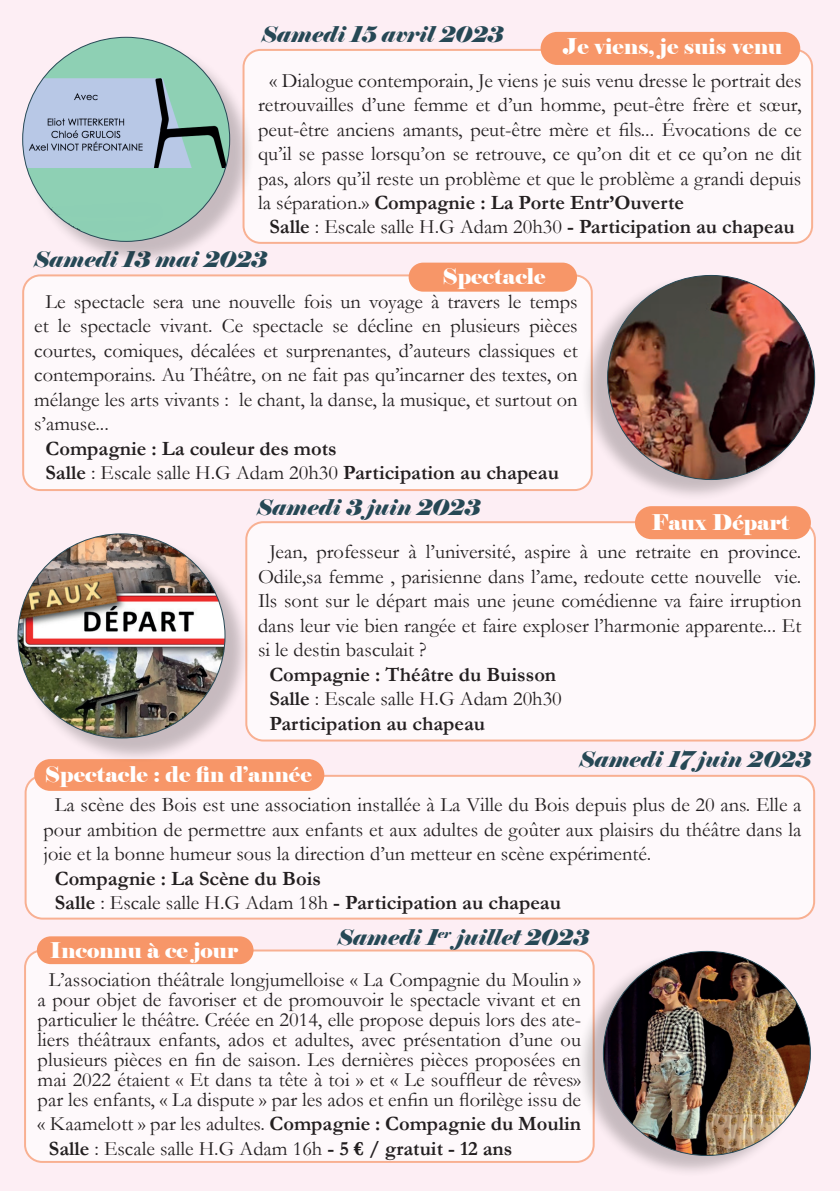
<style>
.page{position:relative;width:840px;height:1191px;background:#fff}
.page>*{position:absolute;margin:0;border:0;box-sizing:border-box;transform-origin:0 0}
.t1{font:italic 21.6px "Elephant";color:#264855}
.t2{font:21.6px "Elephant";color:#fff}
.t3{font:20.4px/24.4px "Garamond";color:#231f20;text-align:justify}
.t4{font:700 20.4px/24.4px "Garamond";color:#231f20}
.s1{font-weight:400}
</style>
<div class="page">
<div style="left:0;top:0;width:839px;height:1191px;background:#fdeef4"></div>
<div style="left:23px;top:275px;width:568px;height:215px;background:#fff;border-radius:17px"></div>
<div style="left:22px;top:274px;width:570px;height:217px;border:2px solid #f79668;border-radius:17px"></div>
<div style="left:26px;top:776px;width:787px;height:142px;background:#fff;border-radius:17px"></div>
<div style="left:25px;top:775px;width:789px;height:144px;border:2px solid #f79668;border-radius:17px"></div>
<div style="left:246px;top:522px;width:568px;height:218px;background:#fff;border-radius:17px"></div>
<div style="left:245px;top:521px;width:570px;height:220px;border:2px solid #f79668;border-radius:17px"></div>
<div style="left:243px;top:50px;width:568px;height:193px;background:#fff;border-radius:17px"></div>
<div style="left:242px;top:49px;width:570px;height:195px;border:2px solid #f79668;border-radius:17px"></div>
<div style="left:540px;top:32px;width:259px;height:33px;background:#f79668;border-radius:17px"></div>
<div style="left:408px;top:263px;width:168px;height:29px;background:#f79668;border-radius:15px"></div>
<div style="left:25px;top:40px;width:230px;height:227px;background:#231f20;opacity:.25"></div>
<img style="left:23px;top:37px;width:206px;height:204px">
<div style="left:34px;top:759px;width:290px;height:32px;background:#f79668;border-radius:16px"></div>
<div style="left:579px;top:275px;width:230px;height:227px;background:#231f20;opacity:.25"></div>
<img style="left:607px;top:275px;width:207px;height:204px">
<div style="left:20px;top:536px;width:230px;height:227px;background:#231f20;opacity:.25"></div>
<img style="left:19px;top:535px;width:206px;height:203px">
<div style="left:634px;top:506px;width:176px;height:33px;background:#f79668;border-radius:17px"></div>
<div style="left:25px;top:950px;width:568px;height:211px;background:#fff;border-radius:17px"></div>
<div style="left:24px;top:949px;width:570px;height:213px;border:2px solid #f79668;border-radius:17px"></div>
<div style="left:37px;top:936px;width:216px;height:28px;background:#f79668;border-radius:14px"></div>
<div style="left:575px;top:951px;width:230px;height:227px;background:#231f20;opacity:.25"></div>
<img style="left:603px;top:951px;width:207px;height:204px">
<svg style="left:51px;top:202px;width:111px;height:31px;background:#94ceb7"></svg>
<p class="t1" style="left:261px;top:21px;width:243px">Samedi 15 avril 2023</p>
<p class="t2" style="left:563px;top:33px;width:220px">Je viens, je suis venu</p>
<p class="t3" style="left:269px;top:67px;width:533px">« Dialogue contemporain, Je viens je suis venu dresse le portrait des</p>
<p class="t3" style="left:258px;top:92px;width:544px">retrouvailles d’une femme et d’un homme, peut-être frère et sœur,</p>
<p class="t3" style="left:258px;top:116px;width:544px">peut-être anciens amants, peut-être mère et fils... Évocations de ce</p>
<p class="t3" style="left:258px;top:141px;width:544px">qu’il se passe lorsqu’on se retrouve, ce qu’on dit et ce qu’on ne dit</p>
<p class="t3" style="left:258px;top:165px;width:544px">pas, alors qu’il reste un problème et que le problème a grandi depuis</p>
<p class="t4" style="left:258px;top:190px;width:427px"><span class="s1">la séparation.»</span> Compagnie : La Porte Entr’Ouverte</p>
<p class="t4" style="left:269px;top:215px;width:526px">Salle <span class="s1">: Escale salle H.G Adam 20h30</span> - Participation au chapeau</p>
<p class="t1" style="left:34px;top:246px;width:234px">Samedi 13 mai 2023</p>
<p class="t2" style="left:442px;top:263px;width:105px">Spectacle</p>
<p class="t3" style="left:34px;top:288px;width:544px;text-indent:11px">Le spectacle sera une nouvelle fois un voyage à travers le temps et le spectacle vivant. Ce spectacle se décline en plusieurs pièces courtes, comiques, décalées et surprenantes, d’auteurs classiques et contemporains. Au Théâtre, on ne fait pas qu’incarner des textes, on mélange les arts vivants : le chant, la danse, la musique, et surtout on s’amuse...</p>
<p class="t4" style="left:46px;top:436px;width:514px">Compagnie : La couleur des mots<br>Salle <span class="s1">: Escale salle H.G Adam 20h30</span> Participation au chapeau</p>
<p class="t1" style="left:257px;top:494px;width:224px">Samedi 3 juin 2023</p>
<p class="t3" style="left:258px;top:539px;width:544px;text-indent:11px">Jean, professeur à l’université, aspire à une retraite en province.<br>Odile,sa femme , parisienne dans l’ame, redoute cette nouvelle vie.<br>Ils sont sur le départ mais une jeune comédienne va faire irruption dans leur vie bien rangée et faire exploser l’harmonie apparente... Et si le destin basculait ?</p>
<p class="t4" style="left:269px;top:662px;width:294px">Compagnie : Théâtre du Buisson<br>Salle <span class="s1">: Escale salle H.G Adam 20h30<br></span>Participation au chapeau</p>
<p class="t2" style="left:651px;top:508px;width:139px">Faux Départ</p>
<p class="t1" style="left:578px;top:746px;width:233px">Samedi 17 juin 2023</p>
<p class="t3" style="left:43px;top:792px;width:759px;text-indent:11px">La scène des Bois est une association installée à La Ville du Bois depuis plus de 20 ans. Elle a pour ambition de permettre aux enfants et aux adultes de goûter aux plaisirs du théâtre dans la joie et la bonne humeur sous la direction d’un metteur en scène expérimenté.</p>
<p class="t4" style="left:55px;top:866px;width:507px">Compagnie : La Scène du Bois<br>Salle <span class="s1">: Escale salle H.G Adam 18h</span> - Participation au chapeau</p>
<p class="t2" style="left:50px;top:936px;width:189px">Inconnu à ce jour</p>
<p class="t2" style="left:45px;top:760px;width:268px">Spectacle : de fin d’année</p>
<p class="t1" style="left:337px;top:924px;width:252px">Samedi 1<sup>er</sup> juillet 2023</p>
<p class="t3" style="left:38px;top:969px;width:544px;line-height:20px;text-align:center">L’association théâtrale longjumelloise « La Compagnie du Moulin » a pour objet de favoriser et de promouvoir le spectacle vivant et en particulier le théâtre. Créée en 2014, elle propose depuis lors des ate&shy;liers théâtraux enfants, ados et adultes, avec présentation d’une ou plusieurs pièces en fin de saison. Les dernières pièces proposées en mai 2022 étaient « Et dans ta tête à toi » et « Le souffleur de rêves» par les enfants, « La dispute » par les ados et enfin un florilège issu de</p>
<p class="t4" style="left:49px;top:1111px;width:533px;text-indent:-11px"><span class="s1">« Kaamelott » par les adultes.</span> Compagnie : Compagnie du Moulin<br>Salle <span class="s1">: Escale salle H.G Adam 16h</span> - 5 € / gratuit - 12 ans</p>
</div>
